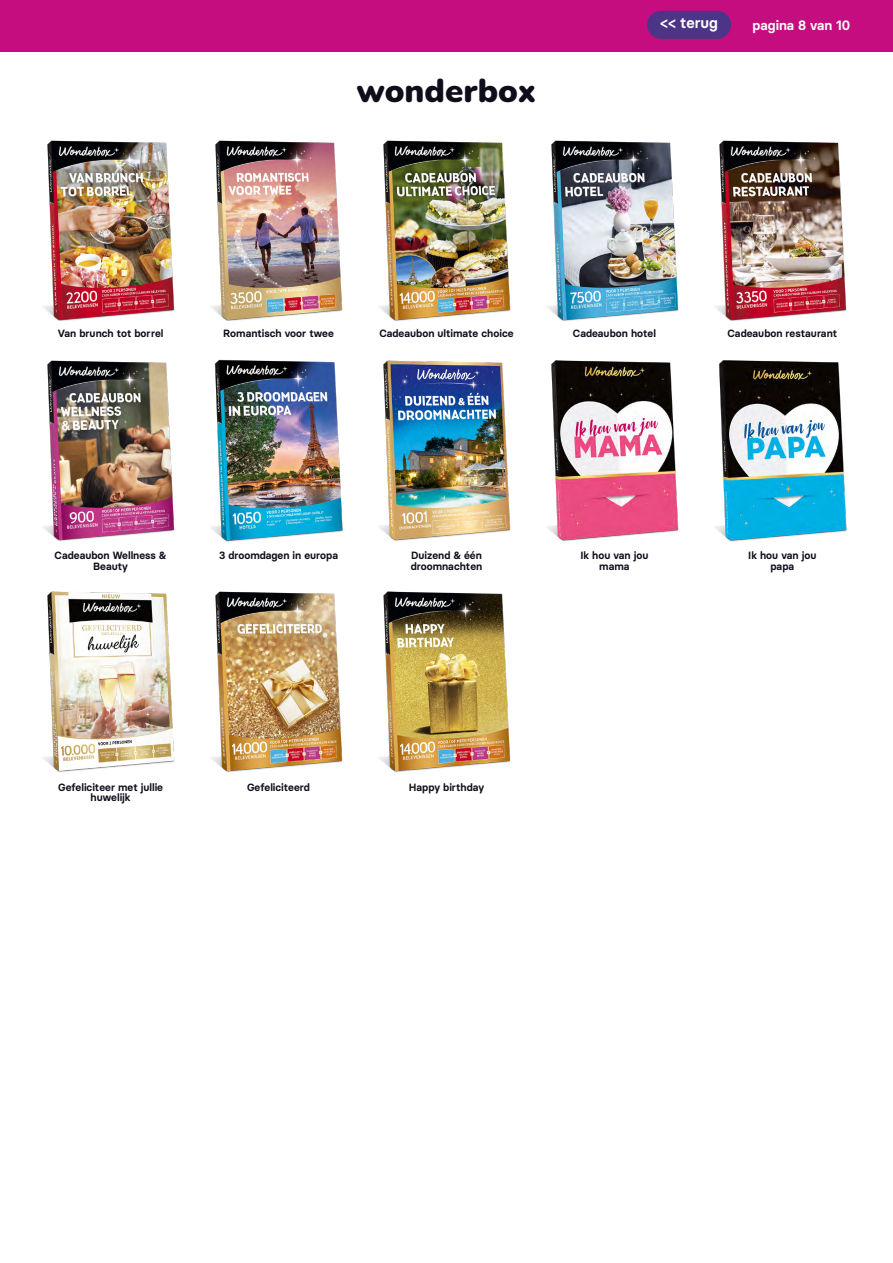
<style>
.page{position:relative;width:893px;height:1263px;background:#fff}
.page>*{position:absolute;margin:0;border:0;box-sizing:border-box;transform-origin:0 0}
.t1{font:900 33px "Nunito";color:#100d1b}
.t2{font:600 15px "Basier Circle";color:#fff}
.t3{font:600 13.5px "Basier Circle";color:#fff}
.t4{font:600 10.5px/10.5px "Basier Circle";color:#100d1b;text-align:center}
</style>
<div class="page">
<div style="left:0;top:0;width:893px;height:51px;background:#c60d7f"></div>
<div style="left:647px;top:11px;width:84px;height:28px;background:#4c3487;border-radius:14px"></div>
<img style="left:43px;top:360px;width:132px;height:181px">
<img style="left:43px;top:591px;width:132px;height:181px">
<img style="left:43px;top:140px;width:132px;height:181px">
<img style="left:211px;top:591px;width:132px;height:181px">
<img style="left:547px;top:360px;width:132px;height:181px">
<img style="left:379px;top:140px;width:132px;height:181px">
<img style="left:211px;top:359px;width:132px;height:183px">
<img style="left:379px;top:591px;width:132px;height:181px">
<img style="left:715px;top:360px;width:132px;height:182px">
<img style="left:547px;top:140px;width:132px;height:181px">
<img style="left:379px;top:360px;width:132px;height:181px">
<img style="left:211px;top:140px;width:132px;height:181px">
<img style="left:715px;top:140px;width:132px;height:181px">
<h1 class="t1" style="left:356px;top:67px;width:181px">wonderbox</h1>
<h2 class="t2" style="left:660px;top:14px;width:59px">&lt;&lt; terug</h2>
<p class="t3" style="left:753px;top:17px;width:99px">pagina 8 van 10</p>
<p class="t4" style="left:58px;top:328px;width:107px">Van brunch tot borrel</p>
<p class="t4" style="left:223px;top:328px;width:112px">Romantisch voor twee</p>
<p class="t4" style="left:727px;top:328px;width:111px">Cadeaubon restaurant</p>
<p class="t4" style="left:379px;top:328px;width:136px">Cadeaubon ultimate choice</p>
<p class="t4" style="left:573px;top:328px;width:85px">Cadeaubon hotel</p>
<p class="t4" style="left:55px;top:550px;width:113px">Cadeaubon Wellness &amp;<br>Beauty</p>
<p class="t4" style="left:219px;top:550px;width:121px">3 droomdagen in europa</p>
<p class="t4" style="left:411px;top:550px;width:73px;text-align:left">Duizend &amp; één droomnachten</p>
<p class="t4" style="left:58px;top:782px;width:106px">Gefeliciteer met jullie huwelijk</p>
<p class="t4" style="left:247px;top:782px;width:64px">Gefeliciteerd</p>
<p class="t4" style="left:409px;top:782px;width:77px">Happy birthday</p>
<p class="t4" style="left:580px;top:550px;width:70px">Ik hou van jou mama</p>
<p class="t4" style="left:748px;top:550px;width:70px">Ik hou van jou papa</p>
</div>
